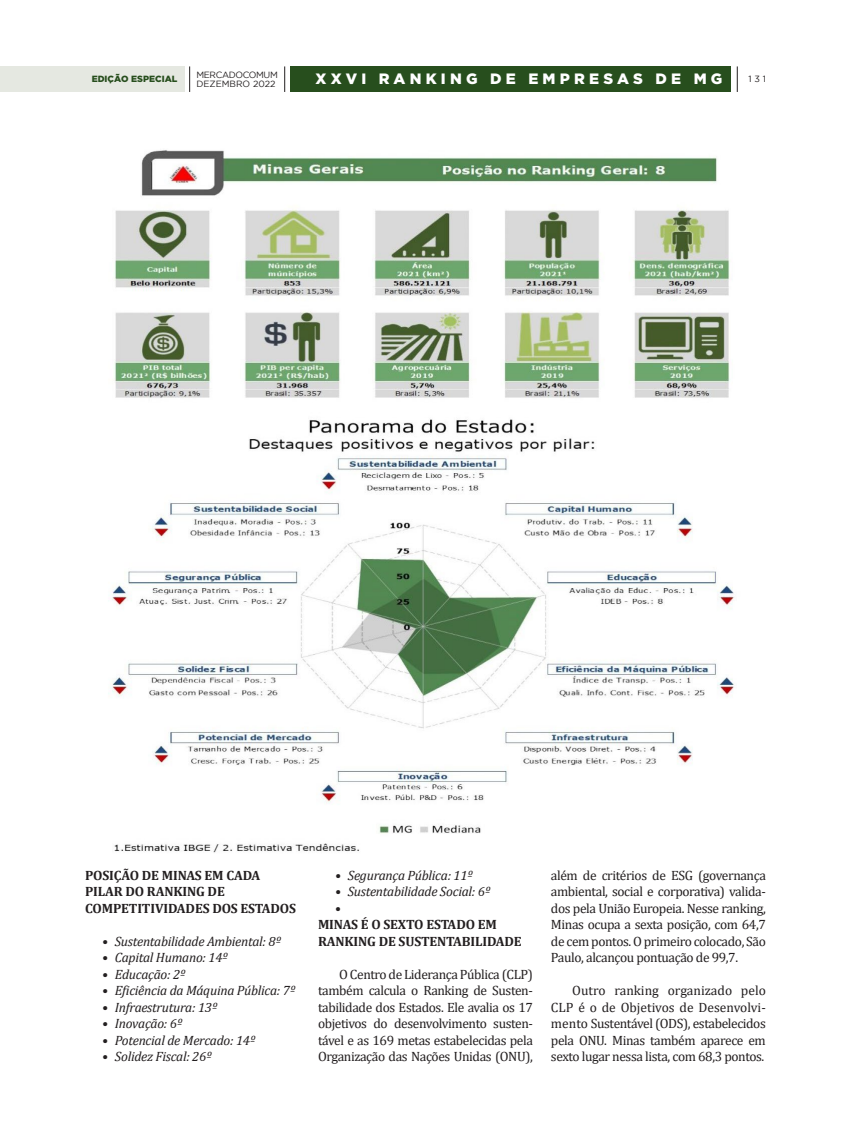
<style>
.page{position:relative;width:851px;height:1127px;background:#fff}
.page>*{position:absolute;margin:0;border:0;box-sizing:border-box;transform-origin:0 0}
.t1{font:900 15px "Gotham";letter-spacing:.28em;color:#fff}
.Texto_materias{font:13.5px/16.5px "Cambria";letter-spacing:-.03em;color:#231f20;text-align:justify}
.t2{font:italic 13.5px "Cambria";letter-spacing:-.02em;color:#231f20}
.Subtítulo{font:700 13.5px/16.5px "Cambria";letter-spacing:-.01em;color:#231f20}
.t3{font:9px "Gotham";letter-spacing:-.01em;color:#231f20}
.t4{font:900 9px "Gotham";color:#274e1d}
.t5{font:9px "Gotham";letter-spacing:-.04em;color:#231f20}
</style>
<div class="page">
<div style="left:0;top:66px;width:184px;height:26px;background:#e5e8e1"></div>
<div style="left:291px;top:66px;width:439px;height:26px;background:#274e1d"></div>
<svg style="left:284px;top:66px;width:1px;height:26px"></svg>
<svg style="left:736px;top:66px;width:1px;height:26px"></svg>
<svg style="left:189px;top:66px;width:1px;height:26px"></svg>
<img style="left:108px;top:150px;width:626px;height:703px">
<p class="t5" style="left:196px;top:69px;width:83px">MERCADOCOMUM</p>
<p class="t4" style="left:92px;top:74px;width:87px">EDIÇÃO ESPECIAL</p>
<p class="t1" style="left:315px;top:70px;width:408px">XXVI RANKING DE EMPRESAS DE MG</p>
<p class="t3" style="left:748px;top:74px;width:19px">131</p>
<p class="t3" style="left:196px;top:79px;width:81px">DEZEMBRO 2022</p>
<p class="Subtítulo" style="left:85px;top:866px;width:212px">POSIÇÃO DE MINAS EM CADA<br>PILAR DO RANKING DE<br>COMPETITIVIDADES DOS ESTADOS</p>
<p class="t2" style="left:102px;top:931px;width:180px">• Sustentabilidade Ambiental: 8º</p>
<p class="t2" style="left:102px;top:948px;width:127px">• Capital Humano: 14º</p>
<p class="t2" style="left:102px;top:964px;width:85px">• Educação: 2º</p>
<p class="t2" style="left:102px;top:981px;width:194px">• Eficiência da Máquina Pública: 7º</p>
<p class="t2" style="left:102px;top:997px;width:117px">• Infraestrutura: 13º</p>
<p class="t2" style="left:102px;top:1014px;width:82px">• Inovação: 6º</p>
<p class="t2" style="left:102px;top:1030px;width:155px">• Potencial de Mercado: 14º</p>
<p class="t2" style="left:102px;top:1047px;width:111px">• Solidez Fiscal: 26º</p>
<p class="t2" style="left:335px;top:865px;width:139px">• Segurança Pública: 11º</p>
<p class="t2" style="left:335px;top:882px;width:157px">• Sustentabilidade Social: 6º</p>
<p class="Texto_materias" style="left:335px;top:900px;width:7px">•</p>
<p class="Subtítulo" style="left:318px;top:916px;width:205px">MINAS É O SEXTO ESTADO EM<br>RANKING DE SUSTENTABILIDADE</p>
<p class="Texto_materias" style="left:318px;top:966px;width:216px;text-indent:21px">O Centro de Liderança Pública (CLP) também calcula o Ranking de Susten&shy;tabilidade dos Estados. Ele avalia os 17 objetivos do desenvolvimento susten&shy;tável e as 169 metas estabelecidas pela Organização das Nações Unidas (ONU),</p>
<p class="Texto_materias" style="left:551px;top:867px;width:216px">além de critérios de ESG (governança ambiental, social e corporativa) valida&shy;dos pela União Europeia. Nesse ranking, Minas ocupa a sexta posição, com 64,7 de cem pontos. O primeiro colocado, São Paulo, alcançou pontuação de 99,7.</p>
<p class="Texto_materias" style="left:551px;top:982px;width:216px;text-indent:21px">Outro ranking organizado pelo CLP é o de Objetivos de Desenvolvi&shy;mento Sustentável (ODS), estabelecidos pela ONU. Minas também aparece em sexto lugar nessa lista, com 68,3 pontos.</p>
</div>
